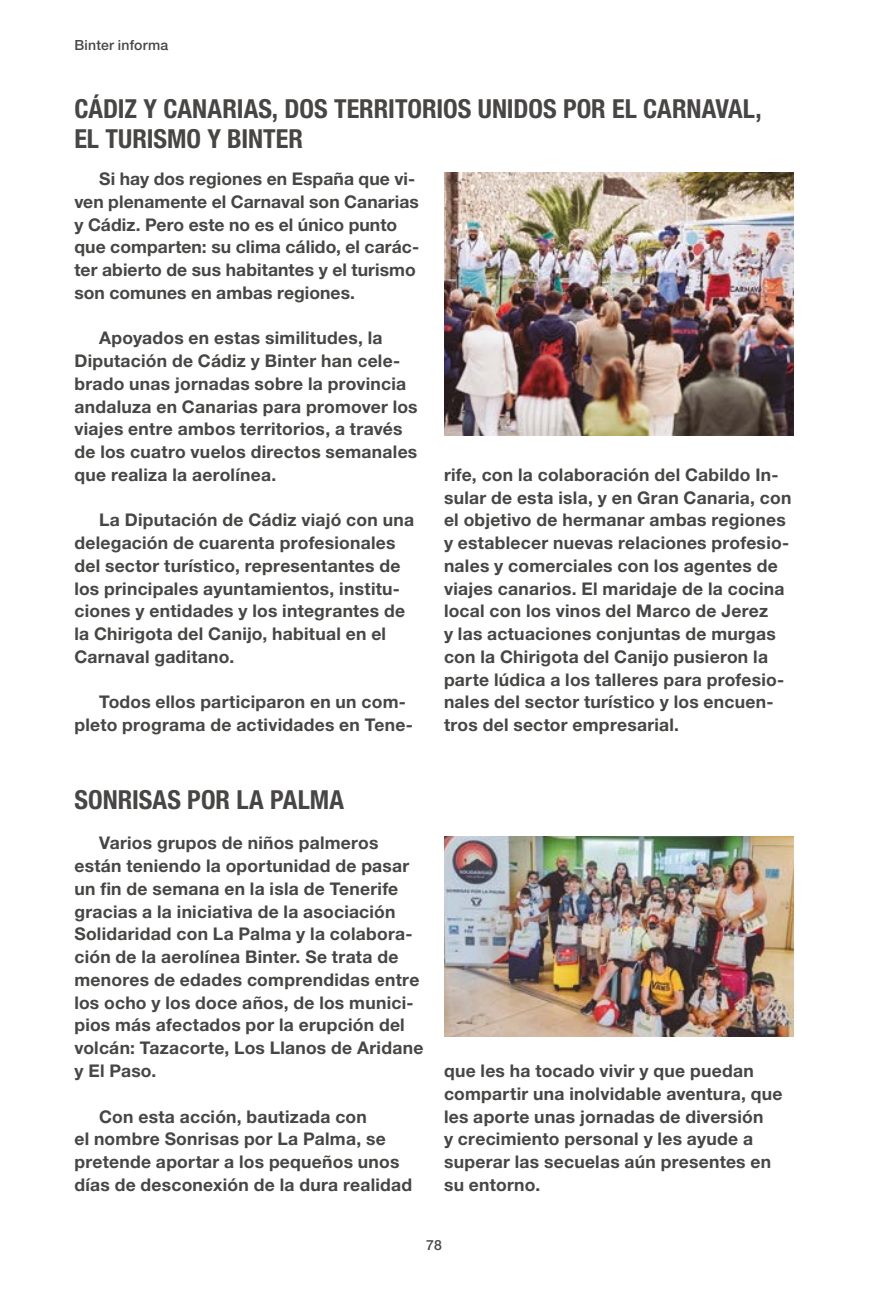
<style>
.page{position:relative;width:893px;height:1290px;background:#fff}
.page>*{position:absolute;margin:0;border:0;box-sizing:border-box;transform-origin:0 0}
.t1{font:700 condensed 26.25px/29.8px "Helvetica Neue LT Std";color:#474645}
.t2{font:700 17.5px/22.8px "Helvetica Neue LT Std";letter-spacing:.015em;color:#474645}
.t3{font:500 14px "Helvetica Neue LT Std";letter-spacing:.015em;color:#474645}
</style>
<div class="page">
<img style="left:444px;top:173px;width:350px;height:262px">
<img style="left:444px;top:837px;width:350px;height:199px">
<p class="t3" style="left:74px;top:36px;width:95px">Binter informa</p>
<h1 class="t1" style="left:74px;top:93px;width:689px">CÁDIZ Y CANARIAS, DOS TERRITORIOS UNIDOS POR EL CARNAVAL,<br>EL TURISMO Y BINTER</h1>
<p class="t2" style="left:74px;top:167px;width:346px;text-indent:25px">Si hay dos regiones en España que vi&shy;ven plenamente el Carnaval son Canarias y Cádiz. Pero este no es el único punto que comparten: su clima cálido, el carác&shy;ter abierto de sus habitantes y el turismo son comunes en ambas regiones.</p>
<p class="t2" style="left:74px;top:326px;width:345px;text-indent:25px">Apoyados en estas similitudes, la Diputación de Cádiz y Binter han cele&shy;brado unas jornadas sobre la provincia andaluza en Canarias para promover los viajes entre ambos territorios, a través de los cuatro vuelos directos semanales que realiza la aerolínea.</p>
<p class="t2" style="left:74px;top:508px;width:341px;text-indent:25px">La Diputación de Cádiz viajó con una delegación de cuarenta profesionales del sector turístico, representantes de los principales ayuntamientos, institu&shy;ciones y entidades y los integrantes de la Chirigota del Canijo, habitual en el Carnaval gaditano.</p>
<p class="t2" style="left:74px;top:690px;width:340px;text-indent:25px">Todos ellos participaron en un com&shy;pleto programa de actividades en Tene-</p>
<p class="t2" style="left:444px;top:463px;width:349px">rife, con la colaboración del Cabildo In&shy;sular de esta isla, y en Gran Canaria, con el objetivo de hermanar ambas regiones y establecer nuevas relaciones profesio&shy;nales y comerciales con los agentes de viajes canarios. El maridaje de la cocina local con los vinos del Marco de Jerez<br>y las actuaciones conjuntas de murgas con la Chirigota del Canijo pusieron la parte lúdica a los talleres para profesio&shy;nales del sector turístico y los encuen&shy;tros del sector empresarial.</p>
<h1 class="t1" style="left:74px;top:784px;width:271px">SONRISAS POR LA PALMA</h1>
<p class="t2" style="left:74px;top:831px;width:350px;text-indent:25px">Varios grupos de niños palmeros están teniendo la oportunidad de pasar un fin de semana en la isla de Tenerife gracias a la iniciativa de la asociación Solidaridad con La Palma y la colabora&shy;ción de la aerolínea Binter. Se trata de menores de edades comprendidas entre los ocho y los doce años, de los munici&shy;pios más afectados por la erupción del volcán: Tazacorte, Los Llanos de Aridane y El Paso.</p>
<p class="t2" style="left:74px;top:1104px;width:339px;text-indent:25px">Con esta acción, bautizada con<br>el nombre Sonrisas por La Palma, se pretende aportar a los pequeños unos días de desconexión de la dura realidad</p>
<p class="t2" style="left:444px;top:1059px;width:340px">que les ha tocado vivir y que puedan compartir una inolvidable aventura, que les aporte unas jornadas de diversión<br>y crecimiento personal y les ayude a superar las secuelas aún presentes en su entorno.</p>
<p class="t3" style="left:426px;top:1237px;width:17px">78</p>
</div>
